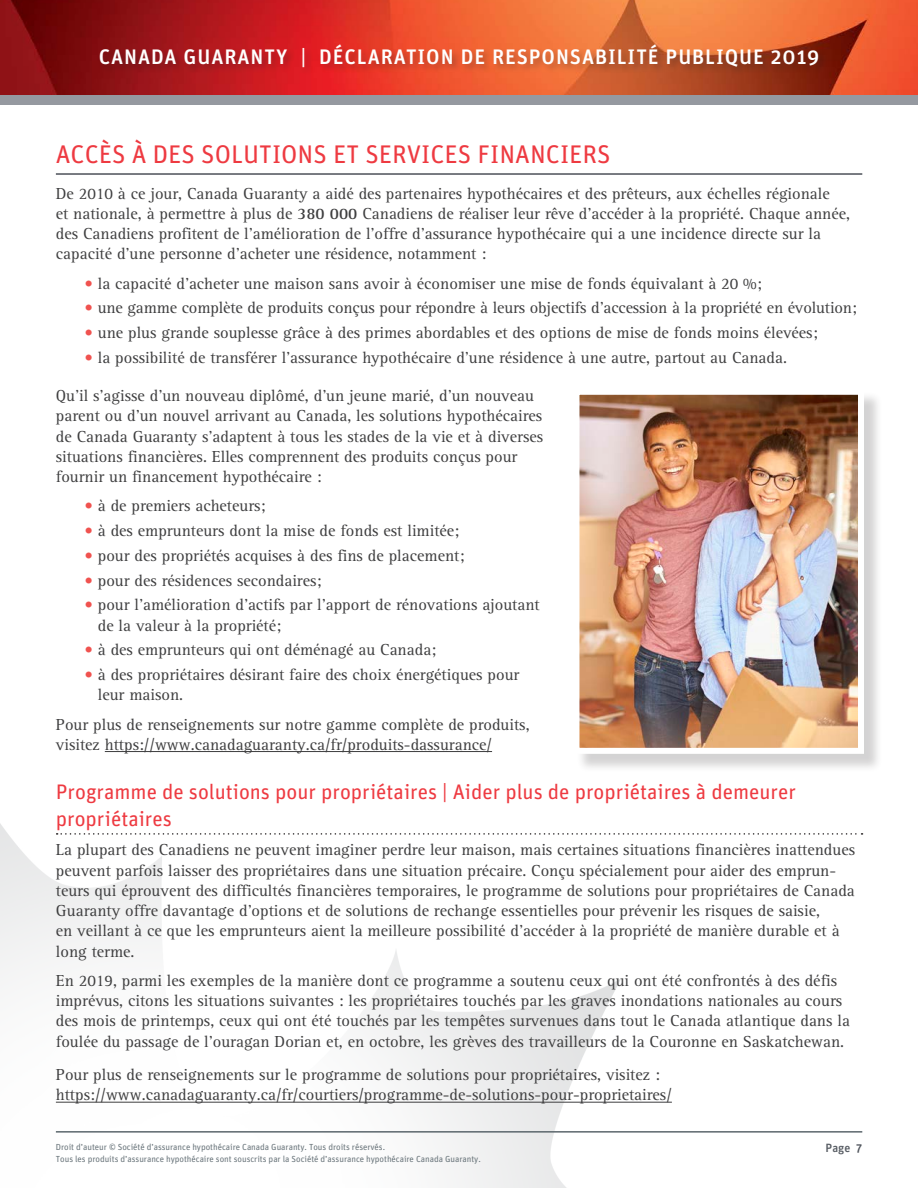
<style>
.page{position:relative;width:918px;height:1188px;background:#fff}
.page>*{position:absolute;margin:0;border:0;box-sizing:border-box;transform-origin:0 0}
.Subhead{font:25.5px "Unit OT";color:#ee3a41}
.Subhead_2{font:21px/27px "Unit OT";color:#ee3a41}
.t1{font:500 21px "Unit";letter-spacing:.045em;color:#fff}
.CG_body{font:16.5px/20.2px "Rotis Serif";color:#3e3e3f}
.t2{font:500 12px "Unit";color:#595e65}
.t3{font:8.85px/12.1px "Unit OT";letter-spacing:-.005em;color:#6a757b}
.s1{font-weight:700}
.s2{color:#f0524f}
.s3{color:#4c5159}
</style>
<div class="page">
<img style="left:0;top:0;width:918px;height:95px">
<div style="left:98px;top:43px;width:730px;height:34px;background:#231f20;opacity:.3"></div>
<div style="left:0;top:95px;width:918px;height:10px;background:#9599a0"></div>
<img style="left:0;top:751px;width:661px;height:437px">
<hr style="left:56px;top:1131px;width:806px;height:2px;background:#5c676d">
<hr style="left:56px;top:173px;width:806px;height:2px;background:#4c5159">
<hr style="left:105px;top:751px;width:387px;height:1px;background:#3e3e3f">
<svg style="left:57px;top:833px;width:806px;height:2px"></svg>
<hr style="left:56px;top:1102px;width:616px;height:1px;background:#3e3e3f">
<div style="left:576px;top:391px;width:306px;height:381px;background:#231f20;opacity:.2"></div>
<img style="left:580px;top:396px;width:277px;height:351px">
<div style="left:573px;top:389px;width:291px;height:365px;border:6px solid #fff"></div>
<p class="t1" style="left:99px;top:44px;width:722px">CANADA GUARANTY | DÉCLARATION DE RESPONSABILITÉ PUBLIQUE 2019</p>
<p class="Subhead" style="left:56px;top:139px;width:556px">ACCÈS À DES SOLUTIONS ET SERVICES FINANCIERS</p>
<p class="CG_body" style="left:56px;top:184px;width:796px">De 2010 à ce jour, Canada Guaranty a aidé des partenaires hypothécaires et des prêteurs, aux échelles régionale<br>et nationale, à permettre à plus de <span class="s1">380 000</span> Canadiens de réaliser leur rêve d’accéder à la propriété. Chaque année, des Canadiens profitent de l’amélioration de l’offre d’assurance hypothécaire qui a une incidence directe sur la capacité d’une personne d’acheter une résidence, notamment :</p>
<p class="CG_body" style="left:84px;top:274px;width:679px"><span class="s2">•</span> la capacité d’acheter une maison sans avoir à économiser une mise de fonds équivalant à 20 %;</p>
<p class="CG_body" style="left:84px;top:298px;width:774px"><span class="s2">•</span> une gamme complète de produits conçus pour répondre à leurs objectifs d’accession à la propriété en évolution;</p>
<p class="CG_body" style="left:84px;top:323px;width:735px"><span class="s2">•</span> une plus grande souplesse grâce à des primes abordables et des options de mise de fonds moins élevées;</p>
<p class="CG_body" style="left:84px;top:348px;width:704px"><span class="s2">•</span> la possibilité de transférer l’assurance hypothécaire d’une résidence à une autre, partout au Canada.</p>
<p class="CG_body" style="left:56px;top:386px;width:489px">Qu’il s’agisse d’un nouveau diplômé, d’un jeune marié, d’un nouveau parent ou d’un nouvel arrivant au Canada, les solutions hypothécaires de Canada Guaranty s’adaptent à tous les stades de la vie et à diverses situations financières. Elles comprennent des produits conçus pour fournir un financement hypothécaire :</p>
<p class="CG_body" style="left:84px;top:496px;width:183px"><span class="s2">•</span> à de premiers acheteurs;</p>
<p class="CG_body" style="left:84px;top:521px;width:376px"><span class="s2">•</span> à des emprunteurs dont la mise de fonds est limitée;</p>
<p class="CG_body" style="left:84px;top:546px;width:381px"><span class="s2">•</span> pour des propriétés acquises à des fins de placement;</p>
<p class="CG_body" style="left:84px;top:571px;width:239px"><span class="s2">•</span> pour des résidences secondaires;</p>
<p class="CG_body" style="left:98px;top:595px;width:443px;text-indent:-13px"><span class="s2">•</span> pour l’amélioration d’actifs par l’apport de rénovations ajoutant de la valeur à la propriété;</p>
<p class="CG_body" style="left:84px;top:640px;width:353px"><span class="s2">•</span> à des emprunteurs qui ont déménagé au Canada;</p>
<p class="CG_body" style="left:98px;top:665px;width:423px;text-indent:-13px"><span class="s2">•</span> à des propriétaires désirant faire des choix énergétiques pour leur maison.</p>
<p class="CG_body" style="left:56px;top:715px;width:475px">Pour plus de renseignements sur notre gamme complète de produits, visitez https://www.canadaguaranty.ca/fr/produits-dassurance/</p>
<p class="Subhead_2" style="left:56px;top:779px;width:742px">Programme de solutions pour propriétaires | Aider plus de propriétaires à demeurer propriétaires</p>
<p class="CG_body" style="left:56px;top:840px;width:801px">La plupart des Canadiens ne peuvent imaginer perdre leur maison, mais certaines situations financières inattendues peuvent parfois laisser des propriétaires dans une situation précaire. Conçu spécialement pour aider des emprun&shy;teurs qui éprouvent des difficultés financières temporaires, le programme de solutions pour propriétaires de Canada Guaranty offre davantage d’options et de solutions de rechange essentielles pour prévenir les risques de saisie,<br>en veillant à ce que les emprunteurs aient la meilleure possibilité d’accéder à la propriété de manière durable et à long terme.</p>
<p class="CG_body" style="left:56px;top:971px;width:796px">En 2019, parmi les exemples de la manière dont ce programme a soutenu ceux qui ont été confrontés à des défis imprévus, citons les situations suivantes : les propriétaires touchés par les graves inondations nationales au cours des mois de printemps, ceux qui ont été touchés par les tempêtes survenues dans tout le Canada atlantique dans la foulée du passage de l’ouragan Dorian et, en octobre, les grèves des travailleurs de la Couronne en Saskatchewan.</p>
<p class="CG_body" style="left:56px;top:1065px;width:618px">Pour plus de renseignements sur le programme de solutions pour propriétaires, visitez : https://www.canadaguaranty.ca/fr/courtiers/programme-de-solutions-pour-proprietaires/</p>
<p class="t3" style="left:56px;top:1141px;width:427px">Droit d’auteur © Société d’assurance hypothécaire Canada Guaranty. Tous droits réservés.<br>Tous les produits d’assurance hypothécaire sont souscrits par la Société d’assurance hypothécaire Canada Guaranty.</p>
<p class="t2" style="left:826px;top:1141px;width:38px">Page <span class="s3">7</span></p>
</div>
